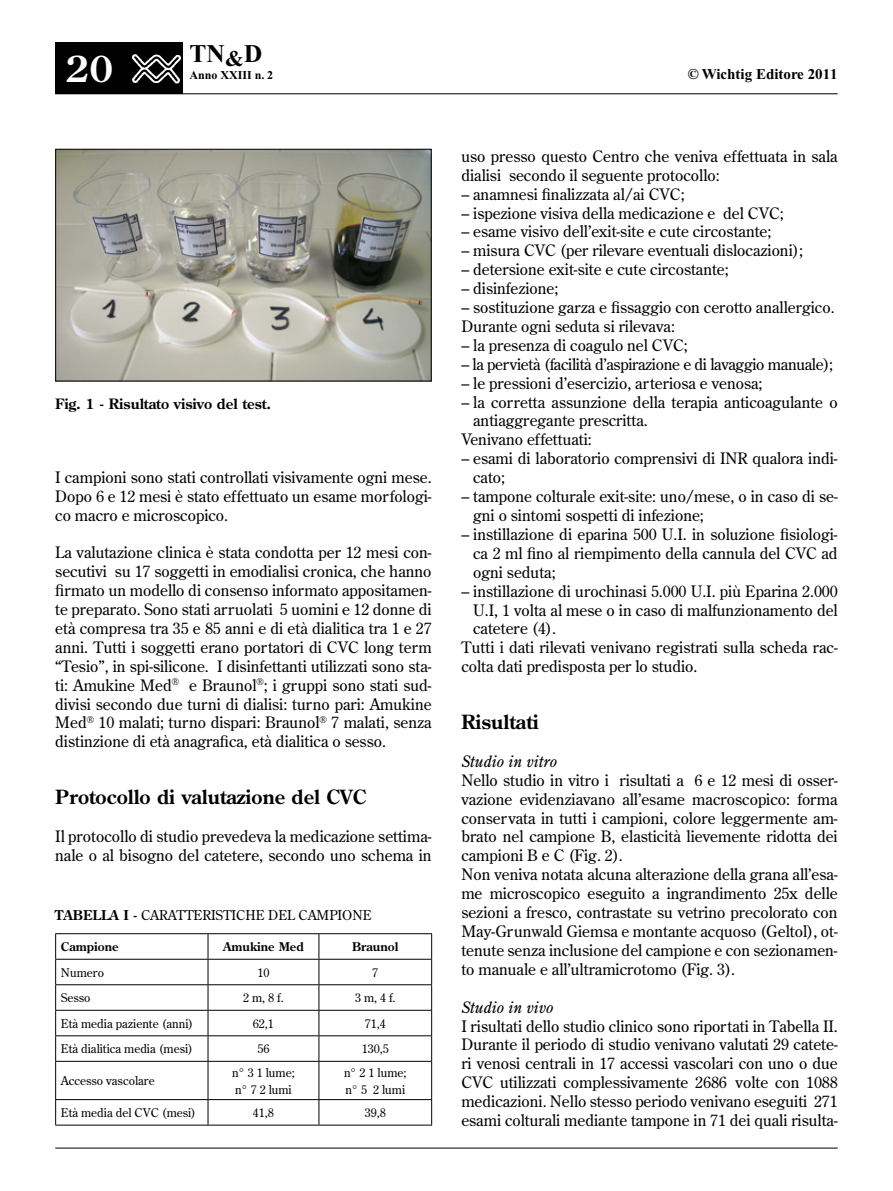
<style>
.page{position:relative;width:893px;height:1191px;background:#fff}
.page>*{position:absolute;margin:0;border:0;box-sizing:border-box;transform-origin:0 0}
.t1{font:700 36px "Century Old Style";color:#fff}
.t2{font:700 25.5px "Times New Roman";color:#000}
.t3{font:700 19.5px "Century Old Style";color:#000}
.t4{font:15.75px/18.9px "Century Old Style";color:#000}
.t5{font:15.75px "Century Old Style";letter-spacing:-.02em;color:#000}
.t6{font:italic 15.75px "Century Old Style";color:#000}
.t7{font:700 15px "Times New Roman";color:#000}
.t8{font:700 14.25px "Century Old Style";color:#000}
.t9{font:13.5px "Century Old Style";color:#000}
.t10{font:700 13.5px "Century Old Style";color:#000}
.t11{font:12px/16.5px "Century Old Style";color:#000}
.t12{font:700 12px "Century Old Style";color:#000}
.t13{font:700 12px "Times New Roman";color:#000}
.s1{font-weight:700}
</style>
<div class="page">
<hr style="left:55px;top:93px;width:783px;height:1px;background:#000">
<div style="left:55px;top:43px;width:128px;height:51px;background:#000"></div>
<img style="left:132px;top:54px;width:49px;height:30px">
<hr style="left:55px;top:1147px;width:783px;height:1px;background:#000">
<hr style="left:55px;top:933px;width:153px;height:1px;background:#000">
<hr style="left:208px;top:933px;width:111px;height:1px;background:#000">
<hr style="left:319px;top:933px;width:113px;height:1px;background:#000">
<hr style="left:55px;top:959px;width:153px;height:1px;background:#000">
<hr style="left:208px;top:959px;width:111px;height:1px;background:#000">
<hr style="left:319px;top:959px;width:113px;height:1px;background:#000">
<hr style="left:55px;top:984px;width:153px;height:1px;background:#000">
<hr style="left:208px;top:984px;width:111px;height:1px;background:#000">
<hr style="left:319px;top:984px;width:113px;height:1px;background:#000">
<hr style="left:55px;top:1010px;width:153px;height:1px;background:#000">
<hr style="left:208px;top:1010px;width:111px;height:1px;background:#000">
<hr style="left:319px;top:1010px;width:113px;height:1px;background:#000">
<hr style="left:55px;top:1035px;width:153px;height:1px;background:#000">
<svg style="left:55px;top:934px;width:1px;height:127px"></svg>
<hr style="left:208px;top:1035px;width:111px;height:1px;background:#000">
<svg style="left:208px;top:934px;width:1px;height:127px"></svg>
<hr style="left:319px;top:1035px;width:113px;height:1px;background:#000">
<svg style="left:319px;top:934px;width:1px;height:127px"></svg>
<svg style="left:431px;top:934px;width:1px;height:127px"></svg>
<hr style="left:55px;top:1061px;width:153px;height:1px;background:#000">
<hr style="left:55px;top:1061px;width:1px;height:38px;background:#000">
<hr style="left:208px;top:1061px;width:111px;height:1px;background:#000">
<hr style="left:208px;top:1061px;width:1px;height:38px;background:#000">
<hr style="left:319px;top:1061px;width:113px;height:1px;background:#000">
<hr style="left:319px;top:1061px;width:1px;height:38px;background:#000">
<hr style="left:431px;top:1061px;width:1px;height:38px;background:#000">
<hr style="left:55px;top:1099px;width:153px;height:1px;background:#000">
<svg style="left:55px;top:1100px;width:1px;height:24px"></svg>
<hr style="left:208px;top:1099px;width:111px;height:1px;background:#000">
<svg style="left:208px;top:1100px;width:1px;height:24px"></svg>
<hr style="left:319px;top:1099px;width:113px;height:1px;background:#000">
<svg style="left:319px;top:1100px;width:1px;height:24px"></svg>
<svg style="left:431px;top:1100px;width:1px;height:24px"></svg>
<hr style="left:55px;top:1124px;width:153px;height:1px;background:#000">
<hr style="left:208px;top:1124px;width:111px;height:1px;background:#000">
<hr style="left:319px;top:1124px;width:113px;height:1px;background:#000">
<img style="left:57px;top:151px;width:373px;height:228px">
<div style="left:55px;top:149px;width:377px;height:232px;border:1px solid #000"></div>
<h1 class="t1" style="left:66px;top:45px;width:49px">20</h1>
<h2 class="t2" style="left:190px;top:39px;width:74px">TN<sub>&amp;</sub>D</h2>
<p class="t13" style="left:190px;top:68px;width:85px">Anno XXIII n. 2</p>
<p class="t7" style="left:688px;top:66px;width:151px">© Wichtig Editore 2011</p>
<p class="t8" style="left:55px;top:394px;width:218px">Fig. 1 - Risultato visivo del test.</p>
<p class="t4" style="left:55px;top:467px;width:378px;text-align:justify">I campioni sono stati controllati visivamente ogni mese.<br>Dopo 6 e 12 mesi è stato effettuato un esame morfologi&shy;co macro e microscopico.</p>
<p class="t4" style="left:55px;top:542px;width:378px;text-align:justify">La valutazione clinica è stata condotta per 12 mesi con&shy;secutivi su 17 soggetti in emodialisi cronica, che hanno firmato un modello di consenso informato appositamen&shy;te preparato. Sono stati arruolati 5 uomini e 12 donne di età compresa tra 35 e 85 anni e di età dialitica tra 1 e 27 anni. Tutti i soggetti erano portatori di CVC long term “Tesio”, in spi-silicone. I disinfettanti utilizzati sono sta&shy;ti: Amukine Med<sup>®</sup> e Braunol<sup>®</sup>; i gruppi sono stati sud&shy;divisi secondo due turni di dialisi: turno pari: Amukine Med<sup>®</sup> 10 malati; turno dispari: Braunol<sup>®</sup> 7 malati, senza distinzione di età anagrafica, età dialitica o sesso.</p>
<p class="t3" style="left:55px;top:784px;width:313px">Protocollo di valutazione del CVC</p>
<p class="t4" style="left:55px;top:826px;width:378px">Il protocollo di studio prevedeva la medicazione settima&shy;nale o al bisogno del catetere, secondo uno schema in</p>
<p class="t10" style="left:55px;top:906px;width:38px">Tabella</p>
<p class="t9" style="left:123px;top:906px;width:37px"><span class="s1">I -</span> Caratteristiche</p>
<p class="t9" style="left:268px;top:906px;width:11px">del</p>
<p class="t9" style="left:298px;top:906px;width:11px">campione</p>
<p class="t12" style="left:61px;top:939px;width:59px">Campione</p>
<p class="t12" style="left:223px;top:939px;width:82px">Amukine Med</p>
<p class="t12" style="left:352px;top:939px;width:48px">Braunol</p>
<p class="t11" style="left:61px;top:964px;width:45px">Numero</p>
<p class="t11" style="left:257px;top:964px;width:13px">10</p>
<p class="t11" style="left:372px;top:964px;width:7px">7</p>
<p class="t11" style="left:61px;top:989px;width:31px">Sesso</p>
<p class="t11" style="left:243px;top:989px;width:42px">2 m, 8 f.</p>
<p class="t11" style="left:355px;top:989px;width:42px">3 m, 4 f.</p>
<p class="t11" style="left:61px;top:1015px;width:134px">Età media paziente (anni)</p>
<p class="t11" style="left:253px;top:1015px;width:22px">62,1</p>
<p class="t11" style="left:365px;top:1015px;width:22px">71,4</p>
<p class="t11" style="left:61px;top:1040px;width:134px">Età dialitica media (mesi)</p>
<p class="t11" style="left:257px;top:1040px;width:13px">56</p>
<p class="t11" style="left:362px;top:1040px;width:28px">130,5</p>
<p class="t11" style="left:61px;top:1072px;width:95px">Accesso vascolare</p>
<p class="t11" style="left:232px;top:1064px;width:64px">n° 3 1 lume; n° 7 2 lumi</p>
<p class="t11" style="left:344px;top:1064px;width:64px">n° 2 1 lume; n° 5 2 lumi</p>
<p class="t11" style="left:61px;top:1104px;width:137px">Età media del CVC (mesi)</p>
<p class="t11" style="left:253px;top:1104px;width:22px">41,8</p>
<p class="t11" style="left:365px;top:1104px;width:22px">39,8</p>
<p class="t4" style="left:461px;top:146px;width:378px">uso presso questo Centro che veniva effettuata in sala dialisi secondo il seguente protocollo:</p>
<p class="t4" style="left:461px;top:184px;width:225px">– anamnesi finalizzata al/ai CVC;</p>
<p class="t4" style="left:461px;top:203px;width:324px">– ispezione visiva della medicazione e del CVC;</p>
<p class="t4" style="left:461px;top:222px;width:311px">– esame visivo dell’exit-site e cute circostante;</p>
<p class="t4" style="left:461px;top:241px;width:343px">– misura CVC (per rilevare eventuali dislocazioni);</p>
<p class="t4" style="left:461px;top:260px;width:269px">– detersione exit-site e cute circostante;</p>
<p class="t4" style="left:461px;top:278px;width:99px">– disinfezione;</p>
<p class="t4" style="left:461px;top:297px;width:375px">– sostituzione garza e fissaggio con cerotto anallergico.<br>Durante ogni seduta si rilevava:</p>
<p class="t4" style="left:461px;top:335px;width:228px">– la presenza di coagulo nel CVC;</p>
<p class="t5" style="left:461px;top:354px;width:373px">– la pervietà (facilità d’aspirazione e di lavaggio manuale);</p>
<p class="t4" style="left:461px;top:373px;width:303px">– le pressioni d’esercizio, arteriosa e venosa;</p>
<p class="t4" style="left:461px;top:392px;width:378px">– la corretta assunzione della terapia anticoagulante o</p>
<p class="t4" style="left:473px;top:411px;width:176px">antiaggregante prescritta.</p>
<p class="t4" style="left:461px;top:430px;width:132px">Venivano effettuati:</p>
<p class="t4" style="left:473px;top:449px;width:366px;text-indent:-12px">– esami di laboratorio comprensivi di INR qualora indi&shy;cato;</p>
<p class="t4" style="left:473px;top:486px;width:366px;text-indent:-12px">– tampone colturale exit-site: uno/mese, o in caso di se&shy;gni o sintomi sospetti di infezione;</p>
<p class="t4" style="left:473px;top:524px;width:366px;text-align:justify;text-indent:-12px">– instillazione di eparina 500 U.I. in soluzione fisiologi&shy;ca 2 ml fino al riempimento della cannula del CVC ad ogni seduta;</p>
<p class="t4" style="left:461px;top:581px;width:378px">– instillazione di urochinasi 5.000 U.I. più Eparina 2.000</p>
<p class="t4" style="left:473px;top:600px;width:366px">U.I, 1 volta al mese o in caso di malfunzionamento del</p>
<p class="t4" style="left:473px;top:619px;width:84px">catetere (4).</p>
<p class="t4" style="left:461px;top:638px;width:378px">Tutti i dati rilevati venivano registrati sulla scheda rac-</p>
<p class="t4" style="left:461px;top:656px;width:238px">colta dati predisposta per lo studio.</p>
<p class="t3" style="left:461px;top:709px;width:79px">Risultati</p>
<p class="t6" style="left:461px;top:751px;width:97px">Studio in vitro</p>
<p class="t4" style="left:461px;top:770px;width:378px">Nello studio in vitro i risultati a 6 e 12 mesi di osser&shy;vazione evidenziavano all’esame macroscopico: forma conservata in tutti i campioni, colore leggermente am&shy;brato nel campione B, elasticità lievemente ridotta dei campioni B e C (Fig. 2).<br>Non veniva notata alcuna alterazione della grana all’esa&shy;me microscopico eseguito a ingrandimento 25x delle sezioni a fresco, contrastate su vetrino precolorato con May-Grunwald Giemsa e montante acquoso (Geltol), ot&shy;tenute senza inclusione del campione e con sezionamen&shy;to manuale e all’ultramicrotomo (Fig. 3).</p>
<p class="t6" style="left:461px;top:997px;width:94px">Studio in vivo</p>
<p class="t4" style="left:461px;top:1016px;width:378px;text-align:justify">I risultati dello studio clinico sono riportati in Tabella II.<br>Durante il periodo di studio venivano valutati 29 catete&shy;ri venosi centrali in 17 accessi vascolari con uno o due CVC utilizzati complessivamente 2686 volte con 1088 medicazioni. Nello stesso periodo venivano eseguiti 271 esami colturali mediante tampone in 71 dei quali risulta-</p>
</div>
